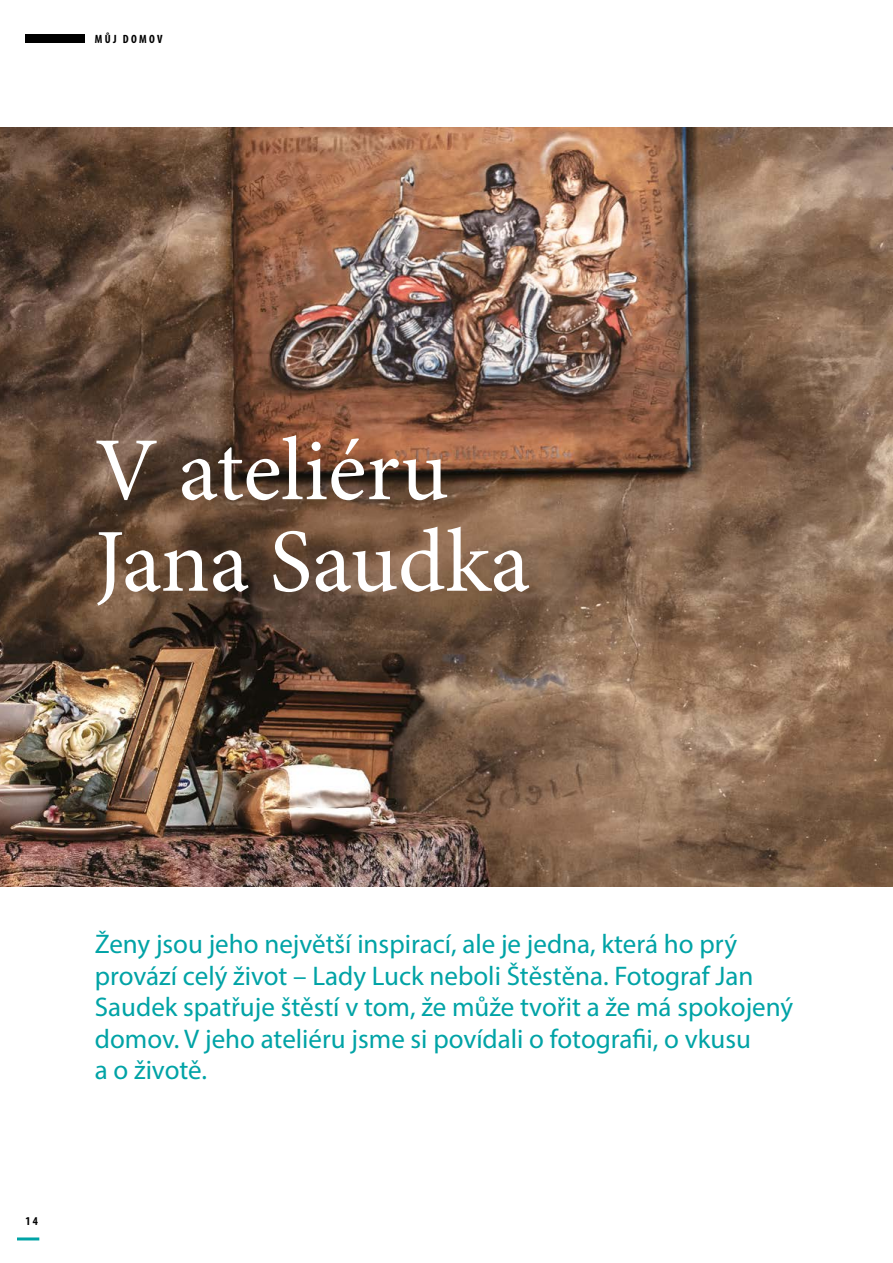
<style>
.page{position:relative;width:893px;height:1263px;background:#fff}
.page>*{position:absolute;margin:0;border:0;box-sizing:border-box;transform-origin:0 0}
.t1{font:90px/91.5px "Minion Pro";letter-spacing:-.005em;color:#fff}
.t2{font:27px/31.5px "Myriad Pro";color:#00a3a6}
.t3{font:700 condensed 12px "Myriad Pro";letter-spacing:.19em;color:#000}
</style>
<div class="page">
<div style="left:26px;top:35px;width:59px;height:8px;background:#000"></div>
<hr style="left:17px;top:1237px;width:22px;height:3px;background:#00a3a6">
<img style="left:0;top:128px;width:893px;height:759px">
<p class="t3" style="left:95px;top:32px;width:69px">MŮJ DOMOV</p>
<h1 class="t1" style="left:95px;top:425px;width:437px">V ateliéru<br>Jana Saudka</h1>
<p class="t3" style="left:26px;top:1214px;width:14px">14</p>
<p class="t2" style="left:95px;top:928px;width:700px">Ženy jsou jeho největší inspirací, ale je jedna, která ho prý provází celý život – Lady Luck neboli Štěstěna. Fotograf Jan Saudek spatřuje štěstí v tom, že může tvořit a že má spokojený domov. V jeho ateliéru jsme si povídali o fotografii, o vkusu<br>a o životě.</p>
</div>
